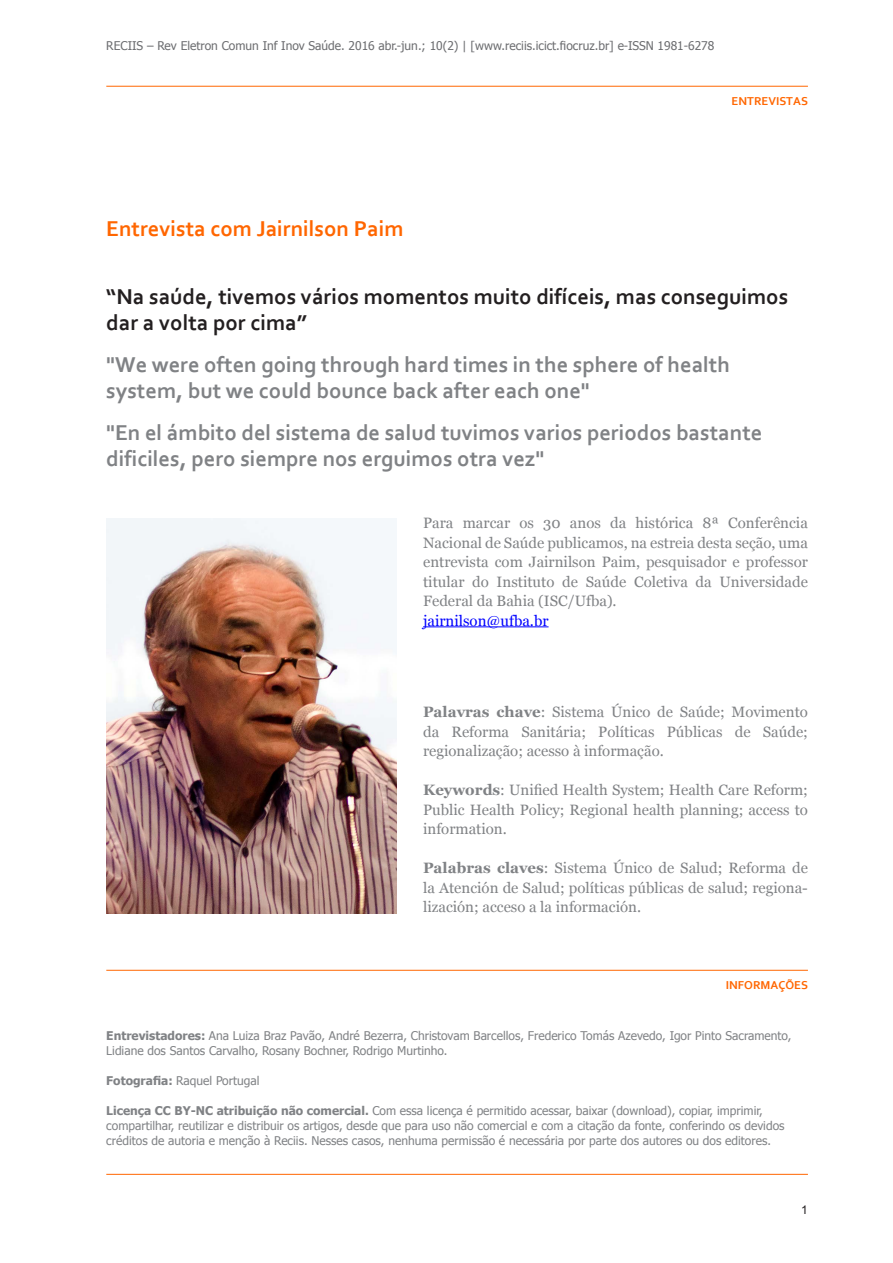
<style>
.page{position:relative;width:893px;height:1263px;background:#fff}
.page>*{position:absolute;margin:0;border:0;box-sizing:border-box;transform-origin:0 0}
.t1{font:700 22.5px/25.5px "Corbel";color:#808285}
.t2{font:700 22.5px/25.5px "Corbel";color:#231f20}
.t3{font:700 22.5px "Corbel";color:#f60}
.t4{font:15px/19.5px "Georgia";color:#808285;text-align:justify}
.t5{font:15px "Georgia";color:#00f}
.t6{font:12px/15px "Tahoma";color:#808285}
.t7{font:12px "Tahoma";color:#6c6d70}
.t8{font:700 12px "Corbel";color:#f60}
.t9{font:12px "Arial";color:#231f20}
.s1{font-weight:700}
</style>
<div class="page">
<hr style="left:106px;top:86px;width:702px;height:1px;background:#f60">
<hr style="left:423px;top:626px;width:126px;height:1px;background:#00f">
<hr style="left:106px;top:970px;width:702px;height:1px;background:#f60">
<hr style="left:106px;top:1174px;width:702px;height:1px;background:#f60">
<img style="left:106px;top:518px;width:290px;height:395px">
<p class="t7" style="left:106px;top:38px;width:610px">RECIIS – Rev Eletron Comun Inf Inov Saúde. 2016 abr.-jun.; 10(2) | [www.reciis.icict.fiocruz.br] e-ISSN 1981-6278</p>
<p class="t8" style="left:732px;top:93px;width:78px">ENTREVISTAS</p>
<h1 class="t3" style="left:106px;top:215px;width:299px">Entrevista com Jairnilson Paim</h1>
<h1 class="t2" style="left:106px;top:284px;width:683px">“Na saúde, tivemos vários momentos muito difíceis, mas conseguimos dar a volta por cima”</h1>
<h1 class="t1" style="left:106px;top:352px;width:625px">"We were often going through hard times in the sphere of health system, but we could bounce back after each one"</h1>
<h1 class="t1" style="left:106px;top:420px;width:658px">"En el ámbito del sistema de salud tuvimos varios periodos bastante dificiles, pero siempre nos erguimos otra vez"</h1>
<p class="t4" style="left:423px;top:512px;width:386px">Para marcar os 30 anos da histórica 8ª Conferência Nacional de Saúde publicamos, na estreia desta seção, uma entrevista com Jairnilson Paim, pesquisador e professor titular do Instituto de Saúde Coletiva da Universidade Federal da Bahia (ISC/Ufba).</p>
<p class="t5" style="left:423px;top:609px;width:127px">jairnilson@ufba.br</p>
<p class="t4" style="left:423px;top:702px;width:386px"><span class="s1">Palavras chave</span>: Sistema Único de Saúde; Movimento da Reforma Sanitária; Políticas Públicas de Saúde; regionalização; acesso à informação.</p>
<p class="t4" style="left:423px;top:780px;width:386px"><span class="s1">Keywords</span>: Unified Health System; Health Care Reform; Public Health Policy; Regional health planning; access to information.</p>
<p class="t4" style="left:423px;top:858px;width:386px"><span class="s1">Palabras claves</span>: Sistema Único de Salud; Reforma de la Atención de Salud; políticas públicas de salud; regiona&shy;lización; acceso a la información.</p>
<p class="t8" style="left:726px;top:977px;width:76px">In formações</p>
<p class="t6" style="left:106px;top:1027px;width:687px"><span class="s1">Entrevistadores:</span> Ana Luiza Braz Pavão, André Bezerra, Christovam Barcellos, Frederico Tomás Azevedo, Igor Pinto Sacramento,<br>Lidiane dos Santos Carvalho, Rosany Bochner, Rodrigo Murtinho.</p>
<p class="t6" style="left:106px;top:1072px;width:155px"><span class="s1">Fotografia:</span> Raquel Portugal</p>
<p class="t6" style="left:106px;top:1102px;width:680px"><span class="s1">Licença CC BY-NC atribuição não comercial.</span> Com essa licença é permitido acessar, baixar (download), copiar, imprimir, compartilhar, reutilizar e distribuir os artigos, desde que para uso não comercial e com a citação da fonte, conferindo os devidos créditos de autoria e menção à Reciis. Nesses casos, nenhuma permissão é necessária por parte dos autores ou dos editores.</p>
<p class="t9" style="left:801px;top:1202px;width:8px">1</p>
</div>
